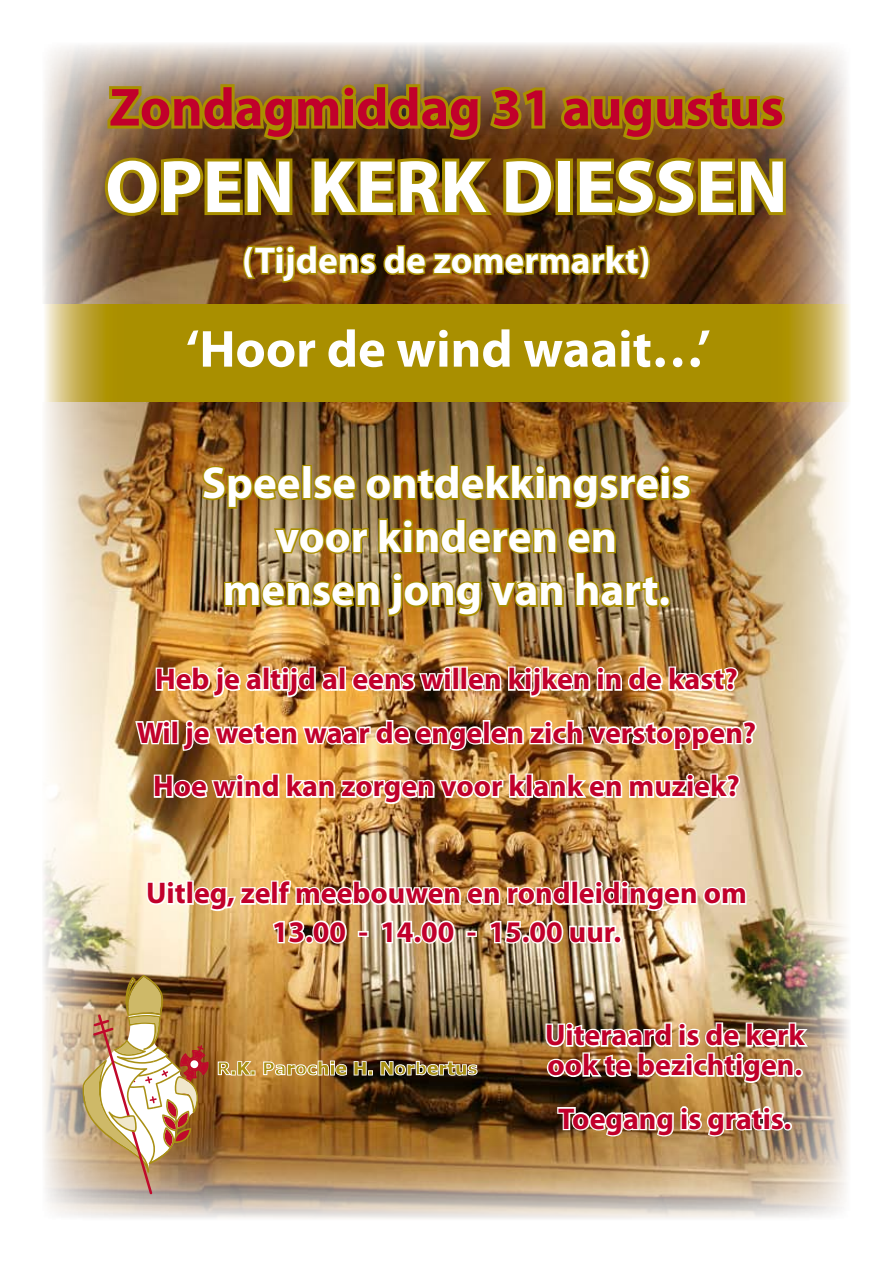
<style>
.page{position:relative;width:893px;height:1263px;background:#fff}
.page>*{position:absolute;margin:0;border:0;box-sizing:border-box;transform-origin:0 0}
.t1{font:700 75px "Myriad Pro";color:#fff}
.t2{font:700 54px "Myriad Pro";color:#c1002b}
.t3{font:700 52.5px "Myriad Pro";color:#fff}
.t4{font:700 45px/53.6px "Myriad Pro";color:#fff;text-align:center}
.t5{font:700 37.5px "Myriad Pro";color:#fff}
.t6{font:700 30px/53.6px "Myriad Pro";color:#c1002b;text-align:center}
</style>
<div class="page">
<img style="left:43px;top:43px;width:806px;height:1176px">
<img style="left:75px;top:975px;width:134px;height:219px">
<svg style="left:217px;top:1061px;width:38px;height:15px"></svg>
<svg style="left:263px;top:1060px;width:84px;height:16px"></svg>
<svg style="left:354px;top:1061px;width:19px;height:14px"></svg>
<svg style="left:380px;top:1060px;width:98px;height:16px;background:#998451"></svg>
<svg style="left:104px;top:81px;width:444px;height:62px;background:#8d7020"></svg>
<svg style="left:558px;top:84px;width:230px;height:59px;background:#972"></svg>
<svg style="left:102px;top:153px;width:687px;height:131px;background:#75500b"></svg>
<div style="left:123px;top:304px;width:647px;height:98px;background:#a98f00"></div>
<svg style="left:770px;top:304px;width:80px;height:98px;background:#c5af4e"></svg>
<svg style="left:43px;top:304px;width:80px;height:98px;background:#c7b253"></svg>
<img style="left:200px;top:464px;width:102px;height:46px">
<div style="left:302px;top:465px;width:10px;height:35px;border:3px solid #a98f00"></div>
<svg style="left:311px;top:473px;width:47px;height:29px"></svg>
<img style="left:364px;top:463px;width:329px;height:48px">
<svg style="left:272px;top:526px;width:98px;height:29px;background:#a78b35"></svg>
<img style="left:377px;top:517px;width:181px;height:38px">
<svg style="left:566px;top:526px;width:52px;height:29px;background:#96771c"></svg>
<img style="left:133px;top:570px;width:625px;height:391px">
<div style="left:613px;top:935px;width:9px;height:9px;border:3px solid #fff;border-radius:50%"></div>
<img style="left:544px;top:980px;width:267px;height:206px">
<div style="left:784px;top:1122px;width:8px;height:8px;border:3px solid #fff;border-radius:50%"></div>
<h2 class="t2" style="left:109px;top:72px;width:676px">Zondagmiddag 31 augustus</h2>
<h1 class="t1" style="left:105px;top:138px;width:684px">OPEN KERK DIESSEN</h1>
<p class="t5" style="left:242px;top:236px;width:410px">(Tijdens de zomermarkt)</p>
<h3 class="t3" style="left:186px;top:315px;width:526px">‘Hoor de wind waait…’</h3>
<h3 class="t4" style="left:202px;top:455px;width:491px">Speelse ontdekkingsreis voor kinderen en mensen jong van hart.</h3>
<p class="t6" style="left:137px;top:651px;width:621px">Heb je altijd al eens willen kijken in de kast?<br>Wil je weten waar de engelen zich verstoppen?<br>Hoe wind kan zorgen voor klank en muziek?</p>
<p class="t6" style="left:146px;top:873px;width:602px;line-height:38.5px">Uitleg, zelf meebouwen en rondleidingen om<br>13.00 - 14.00 - 15.00 uur.</p>
<p class="t6" style="left:545px;top:1019px;width:261px;line-height:30px;text-align:left">Uiteraard is de kerk ook te bezichtigen.</p>
<p class="t6" style="left:558px;top:1091px;width:235px">Toegang is gratis.</p>
</div>
